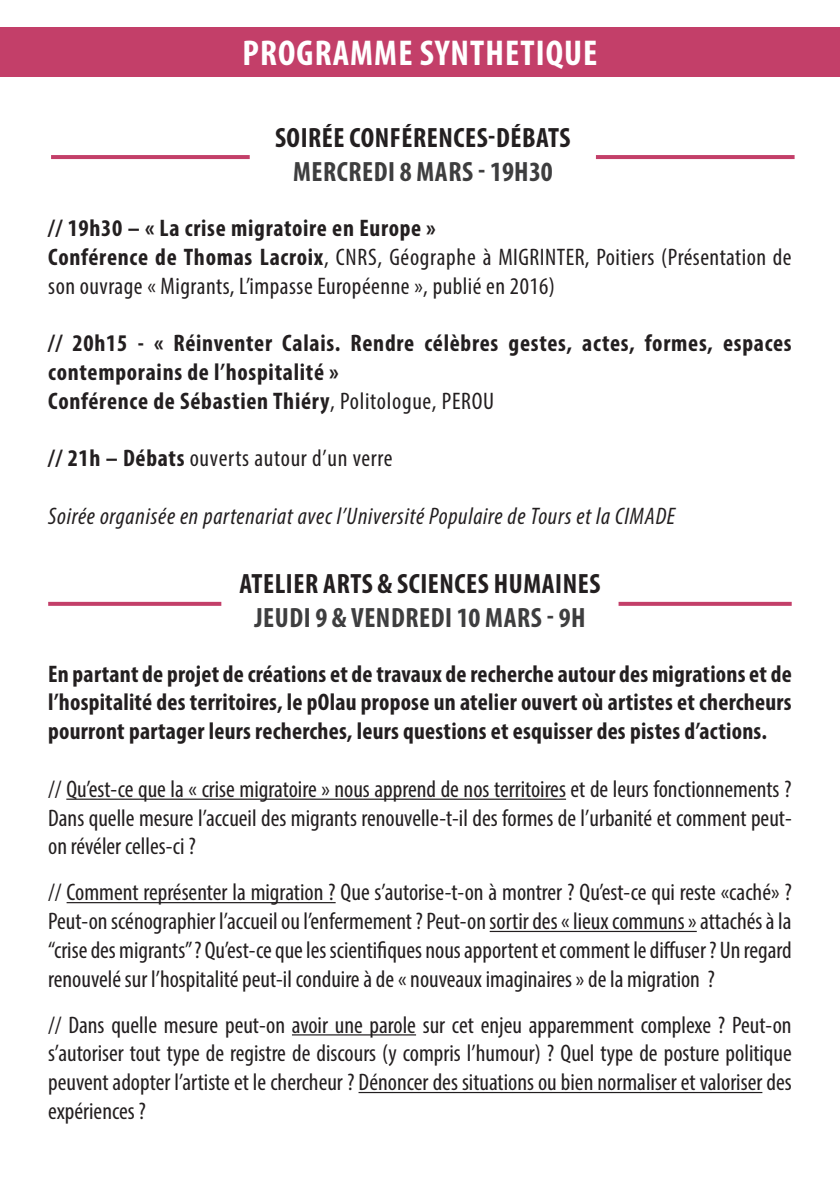
<style>
.page{position:relative;width:840px;height:1191px;background:#fff}
.page>*{position:absolute;margin:0;border:0;box-sizing:border-box;transform-origin:0 0}
.t1{font:700 condensed 36px "Myriad Pro";color:#fff}
.t2{font:700 condensed 28px "Myriad Pro";letter-spacing:.02em;color:#231f20}
.t3{font:700 condensed 28px "Myriad Pro";letter-spacing:.02em;color:#3e3e3f}
.t4{font:condensed 24px/28.8px "Myriad Pro";color:#231f20;text-align:justify}
.t5{font:700 condensed 24px/28.8px "Myriad Pro";letter-spacing:.01em;color:#231f20;text-align:justify}
.t6{font:condensed 24px/28.8px "Myriad Pro";letter-spacing:.02em;color:#231f20}
.t7{font:700 condensed 24px/28.8px "Myriad Pro";letter-spacing:.03em;color:#231f20}
.t8{font:italic condensed 24px "Myriad Pro";letter-spacing:.03em;color:#231f20}
.t9{font:condensed 24px "Myriad Pro";letter-spacing:.03em;color:#231f20}
.s1{font-weight:700}
.s2{font-weight:400}
</style>
<div class="page">
<hr style="left:66px;top:798px;width:499px;height:2px;background:#231f20">
<hr style="left:67px;top:902px;width:268px;height:1px;background:#231f20">
<hr style="left:489px;top:931px;width:207px;height:1px;background:#231f20">
<hr style="left:292px;top:1034px;width:124px;height:1px;background:#231f20">
<hr style="left:358px;top:1092px;width:404px;height:1px;background:#231f20">
<hr style="left:839px;top:27px;width:1px;height:50px;background:#c33f69">
<div style="left:0;top:27px;width:839px;height:50px;background:#c33f69"></div>
<hr style="left:51px;top:155px;width:198px;height:4px;background:#c33f69">
<hr style="left:595px;top:155px;width:199px;height:4px;background:#c33f69">
<svg style="left:48px;top:602px;width:173px;height:4px"></svg>
<svg style="left:618px;top:602px;width:173px;height:4px"></svg>
<h1 class="t1" style="left:242px;top:31px;width:92px">PROGRAMME</h1>
<h1 class="t1" style="left:419px;top:31px;width:47px">SYNTHETI</h1>
<h1 class="t1" style="left:545px;top:31px;width:35px">QUE</h1>
<p class="t2" style="left:275px;top:120px;width:13px">SOIR</p>
<p class="t2" style="left:322px;top:120px;width:250px">ée conférences-débats</p>
<p class="t3" style="left:293px;top:154px;width:139px">MERCREDI 8 MARS</p>
<p class="t3" style="left:478px;top:154px;width:76px">- 19H30</p>
<p class="t6" style="left:48px;top:213px;width:744px"><span class="s1">// 19h30 – « La crise migratoire en Europe »<br>Conférence de Thomas Lacroix</span>, CNRS, Géographe à MIGRI NTER, Poitiers (Présentation de son ouvrage « Migrants, L’impasse Européenne », publié en 2016)</p>
<p class="t7" style="left:48px;top:328px;width:744px">// 20h15 - « Réinventer Calais. Rendre célèbres gestes, actes, formes, espaces contemporains de l’hospitalité »<br>Conférence de Sébastien Thiéry<span class="s2">, Politologue, PEROU</span></p>
<p class="t9" style="left:48px;top:444px;width:346px"><span class="s1">// 21h – Débats</span> ouverts autour d’un verre</p>
<p class="t8" style="left:48px;top:501px;width:628px">Soirée organisée en partenariat avec l’Université Populaire de Tours et la CIMADE</p>
<p class="t2" style="left:239px;top:566px;width:362px">Atelier arts &amp; sciences humaines</p>
<p class="t3" style="left:254px;top:600px;width:246px">JEUDI 9 &amp; VENDREDI 10 MARS</p>
<p class="t3" style="left:546px;top:600px;width:40px">- 9h</p>
<p class="t5" style="left:48px;top:658px;width:744px">En partant de projet de créations et de travaux de recherche autour des migrations et de l’hospitalité des territoires, le pOlau propose un atelier ouvert où artistes et chercheurs pourront partager leurs recherches, leurs questions et esquisser des pistes d’actions.</p>
<p class="t4" style="left:48px;top:774px;width:744px">// Qu’est-ce que la « crise migratoire » nous apprend de nos territoires et de leurs fonctionnements ?<br>Dans quelle mesure l’accueil des migrants renouvelle-t-il des formes de l’urbanité et comment peut&shy;on révéler celles-ci ?</p>
<p class="t4" style="left:48px;top:877px;width:744px">// Comment représenter la migration ? Que s’autorise-t-on à montrer ? Qu’est-ce qui reste «caché» ?<br>Peut-on scénographier l’accueil ou l’enfermement ? Peut-on sortir des « lieux communs » attachés à la “crise des migrants” ? Qu’est-ce que les scientifiques nous apportent et comment le diffuser ? Un regard renouvelé sur l’hospitalité peut-il conduire à de « nouveaux imaginaires » de la migration ?</p>
<p class="t4" style="left:48px;top:1010px;width:744px">// Dans quelle mesure peut-on avoir une parole sur cet enjeu apparemment complexe ? Peut-on s’autoriser tout type de registre de discours (y compris l’humour) ? Quel type de posture politique peuvent adopter l’artiste et le chercheur ? Dénoncer des situations ou bien normaliser et valoriser des expériences ?</p>
</div>
